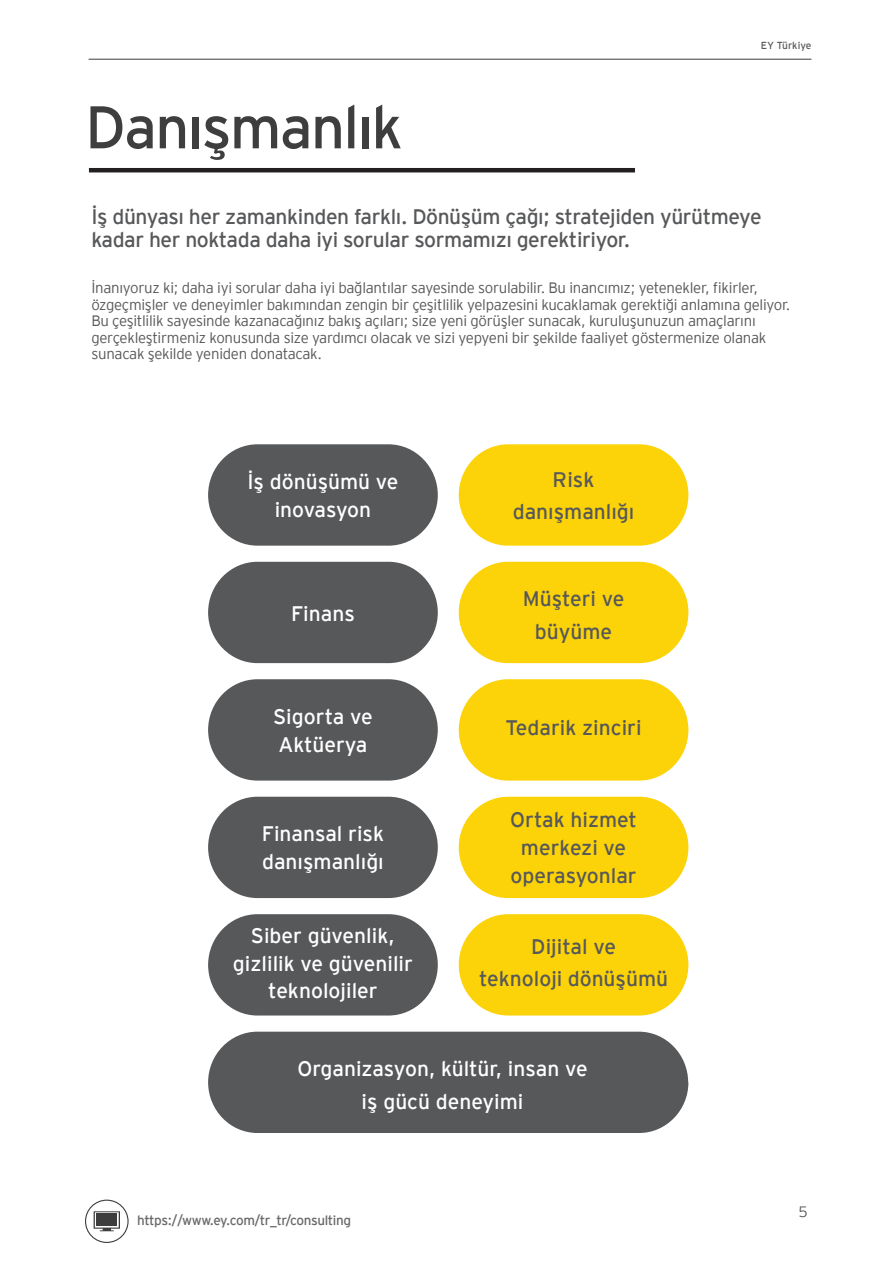
<style>
.page{position:relative;width:893px;height:1263px;background:#fff}
.page>*{position:absolute;margin:0;border:0;box-sizing:border-box;transform-origin:0 0}
.t1{font:60px "EY Interstate";letter-spacing:-.03em;color:#3e3e3f}
.t2{font:21px/27.6px "EY Interstate";color:#fff;text-align:center}
.t3{font:21px/22.5px "EY Interstate";letter-spacing:-.02em;color:#57585a}
.t4{font:21px/32.1px "EY Interstate";color:#57585a;text-align:center}
.t5{font:300 15px/16.5px "EY Interstate";letter-spacing:-.02em;color:#57585a}
.t6{font:13.5px "EY Interstate";letter-spacing:-.03em;color:#69696c}
.t7{font:10.2px "EY Interstate";color:#57585a}
</style>
<div class="page">
<hr style="left:89px;top:59px;width:722px;height:1px;background:#3e3e3f">
<hr style="left:89px;top:168px;width:546px;height:4px;background:#231f20">
<div style="left:208px;top:444px;width:230px;height:102px;background:#57585a;border-radius:50px"></div>
<div style="left:208px;top:679px;width:230px;height:101px;background:#57585a;border-radius:50px"></div>
<div style="left:208px;top:562px;width:230px;height:101px;background:#57585a;border-radius:50px"></div>
<div style="left:208px;top:797px;width:230px;height:101px;background:#57585a;border-radius:50px"></div>
<div style="left:208px;top:914px;width:230px;height:101px;background:#57585a;border-radius:50px"></div>
<div style="left:208px;top:1032px;width:480px;height:101px;background:#57585a;border-radius:50px"></div>
<div style="left:459px;top:444px;width:229px;height:102px;background:#fcd308;border-radius:50px"></div>
<div style="left:459px;top:679px;width:229px;height:101px;background:#fcd308;border-radius:50px"></div>
<div style="left:459px;top:562px;width:229px;height:101px;background:#fcd308;border-radius:50px"></div>
<div style="left:459px;top:797px;width:229px;height:101px;background:#fcd308;border-radius:50px"></div>
<div style="left:459px;top:914px;width:229px;height:101px;background:#fcd308;border-radius:50px"></div>
<div style="left:85px;top:1199px;width:44px;height:44px;border:1px solid #3e3e3f;border-radius:50%"></div>
<svg style="left:94px;top:1211px;width:26px;height:20px"></svg>
<div style="left:96px;top:1214px;width:21px;height:12px;background:#3e3e3f"></div>
<h1 class="t1" style="left:85px;top:84px;width:320px">Danışmanlık</h1>
<p class="t7" style="left:761px;top:38px;width:52px">EY Türkiye</p>
<h2 class="t3" style="left:91px;top:204px;width:672px">İş dünyası her zamankinden farklı. Dönüşüm çağı; stratejiden yürütmeye kadar her noktada daha iyi sorular sormamızı gerektiriyor.</h2>
<p class="t5" style="left:91px;top:279px;width:701px">İnanıyoruz ki; daha iyi sorular daha iyi bağlantılar sayesinde sorulabilir. Bu inancımız; yetenekler, fikirler, özgeçmişler ve deneyimler bakımından zengin bir çeşitlilik yelpazesini kucaklamak gerektiği anlamına geliyor.<br>Bu çeşitlilik sayesinde kazanacağınız bakış açıları; size yeni görüşler sunacak, kuruluşunuzun amaçlarını gerçekleştirmeniz konusunda size yardımcı olacak ve sizi yepyeni bir şekilde faaliyet göstermenize olanak sunacak şekilde yeniden donatacak.</p>
<h2 class="t2" style="left:247px;top:467px;width:153px">İş dönüşümü ve inovasyon</h2>
<h2 class="t2" style="left:291px;top:598px;width:65px">Finans</h2>
<h2 class="t2" style="left:273px;top:701px;width:101px;text-align:left">Sigorta ve<br>Aktüerya</h2>
<h2 class="t2" style="left:262px;top:819px;width:124px;text-align:left">Finansal risk danışmanlığı</h2>
<h2 class="t2" style="left:233px;top:920px;width:181px">Siber güvenlik, gizlilik ve güvenilir teknolojiler</h2>
<h2 class="t4" style="left:513px;top:462px;width:123px">Risk danışmanlığı</h2>
<h2 class="t4" style="left:523px;top:582px;width:103px">Müşteri ve büyüme</h2>
<h2 class="t4" style="left:506px;top:711px;width:137px">Tedarik zinciri</h2>
<h2 class="t4" style="left:510px;top:805px;width:128px;line-height:27.6px">Ortak hizmet merkezi ve operasyonlar</h2>
<h2 class="t4" style="left:479px;top:929px;width:190px">Dijital ve<br>teknoloji dönüşümü</h2>
<h2 class="t2" style="left:297px;top:1052px;width:292px;line-height:32.1px">Organizasyon, kültür, insan ve iş gücü deneyimi</h2>
<p class="t6" style="left:137px;top:1210px;width:215px">https://www.ey.com/tr_tr/consulting</p>
<p class="t5" style="left:799px;top:1203px;width:11px">5</p>
</div>
